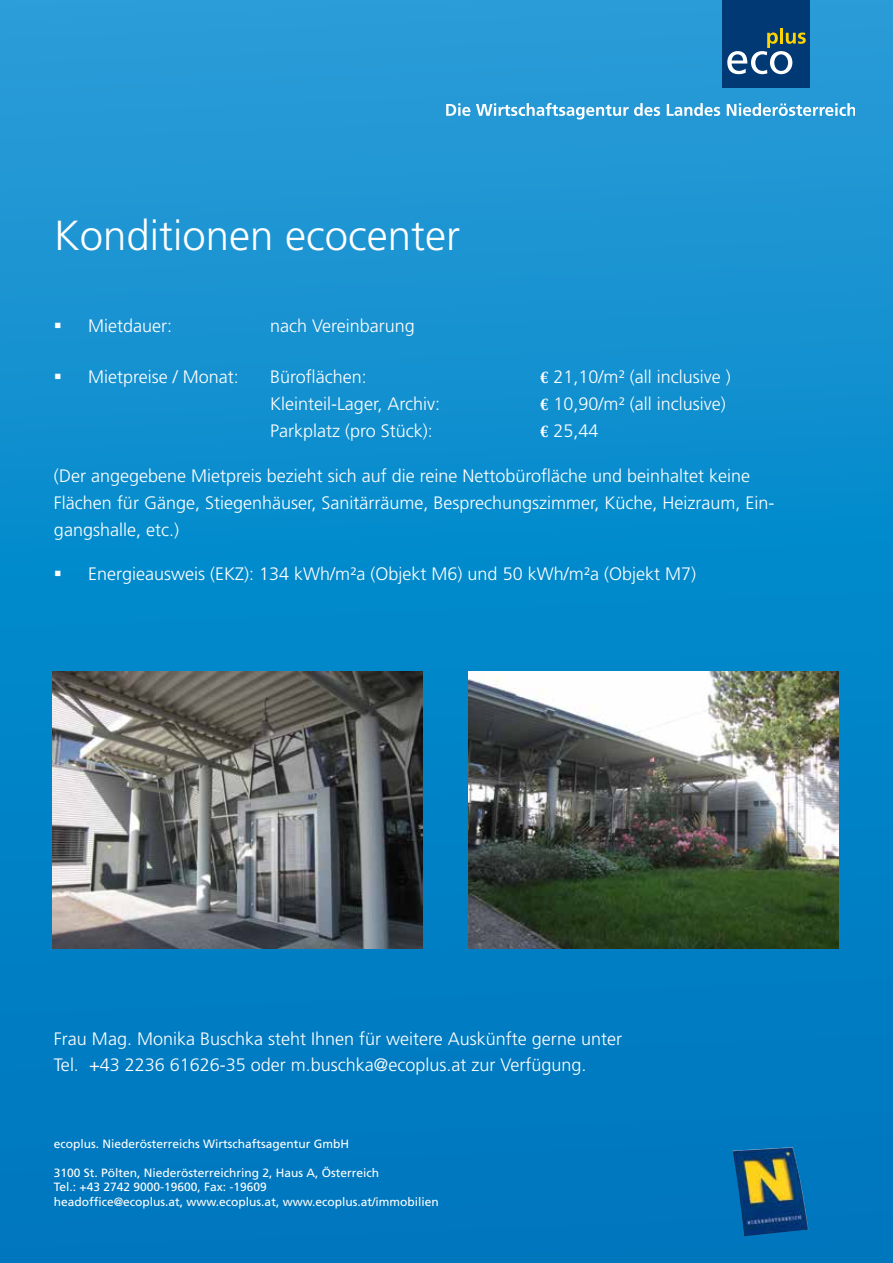
<style>
.page{position:relative;width:893px;height:1263px;background:#fff}
.page>*{position:absolute;margin:0;border:0;box-sizing:border-box;transform-origin:0 0}
.t1{font:300 42px "Frutiger";color:#fff}
.t2{font:300 18px/27px "Frutiger";color:#fff}
.t3{font:12px/14.4px "Frutiger";color:#fff}
.s1{font-family:"Minion Pro";font-weight:700;font-stretch:condensed}
</style>
<div class="page">
<div style="left:0;top:0;width:893px;height:1263px;background:linear-gradient(to bottom,#229cd8,#0075bc)"></div>
<img style="left:52px;top:671px;width:371px;height:277px">
<img style="left:469px;top:671px;width:370px;height:277px">
<div style="left:722px;top:0;width:87px;height:87px;background:#003974"></div>
<hr style="left:780px;top:28px;width:3px;height:16px;background:#ffd400">
<svg style="left:727px;top:33px;width:79px;height:41px"></svg>
<svg style="left:446px;top:103px;width:24px;height:13px"></svg>
<svg style="left:476px;top:103px;width:184px;height:17px"></svg>
<svg style="left:667px;top:103px;width:53px;height:13px"></svg>
<svg style="left:727px;top:103px;width:127px;height:13px"></svg>
<img style="left:732px;top:1147px;width:76px;height:89px">
<svg style="left:56px;top:323px;width:5px;height:5px"></svg>
<svg style="left:56px;top:374px;width:5px;height:5px"></svg>
<svg style="left:56px;top:570px;width:5px;height:6px"></svg>
<h1 class="t1" style="left:54px;top:211px;width:408px">Konditionen ecocenter</h1>
<p class="t2" style="left:88px;top:313px;width:86px">Mietdauer:</p>
<p class="t2" style="left:270px;top:313px;width:146px">nach Vereinbarung</p>
<p class="t2" style="left:88px;top:364px;width:152px">Mietpreise / Monat:</p>
<p class="t2" style="left:270px;top:364px;width:98px">Büroflächen:</p>
<p class="t2" style="left:540px;top:364px;width:192px"><span class="s1">€</span> 21,10/m² (all inclusive )</p>
<p class="t2" style="left:270px;top:391px;width:171px">Kleinteil-Lager, Archiv:</p>
<p class="t2" style="left:540px;top:391px;width:187px"><span class="s1">€</span> 10,90/m² (all inclusive)</p>
<p class="t2" style="left:270px;top:418px;width:164px">Parkplatz (pro Stück):</p>
<p class="t2" style="left:540px;top:418px;width:60px"><span class="s1">€</span> 25,44</p>
<p class="t2" style="left:54px;top:463px;width:722px">(Der angegebene Mietpreis bezieht sich auf die reine Nettobürofläche und beinhaltet keine<br>Flächen für Gänge, Stiegenhäuser, Sanitärräume, Besprechungszimmer, Küche, Heizraum, Ein&shy;gangshalle, etc.)</p>
<p class="t2" style="left:88px;top:560px;width:610px">Energieausweis (EKZ): 134 kWh/m²a (Objekt M6) und 50 kWh/m²a (Objekt M7)</p>
<p class="t2" style="left:54px;top:1027px;width:570px;line-height:25.2px">Frau Mag. Monika Buschka steht Ihnen für weitere Auskünfte gerne unter<br>Tel. +43 2236 61626-35 oder m.buschka@ecoplus.at zur Verfügung.</p>
<p class="t3" style="left:54px;top:1137px;width:297px">ecoplus. Niederösterreichs Wirtschaftsagentur GmbH</p>
<p class="t3" style="left:54px;top:1165px;width:386px">3100 St. Pölten, Niederösterreichring 2, Haus A, Österreich<br>Tel.: +43 2742 9000-19600, Fax: -19609<br>headoffice@ecoplus.at, www.ecoplus.at, www.ecoplus.at/immobilien</p>
</div>
